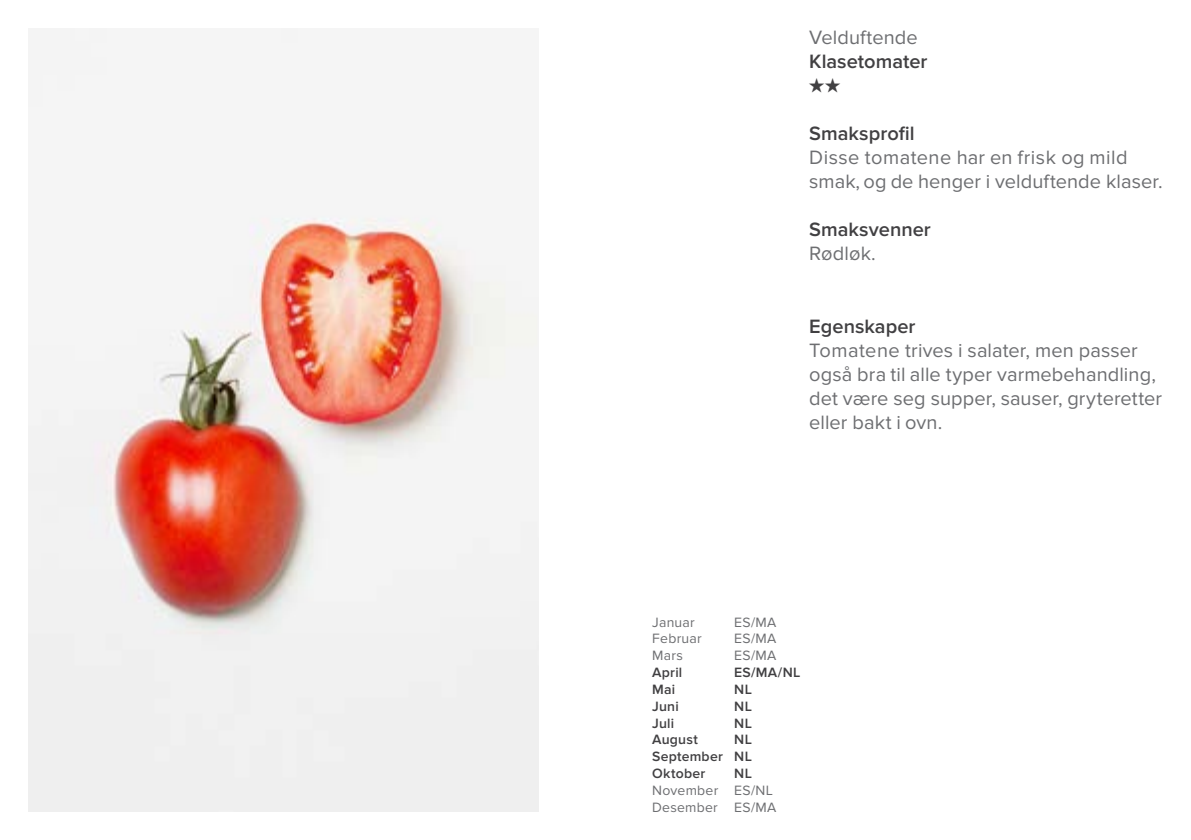
<style>
.page{position:relative;width:1191px;height:840px;background:#fff}
.page>*{position:absolute;margin:0;border:0;box-sizing:border-box;transform-origin:0 0}
.t1{font:20px/24px "Proxima Nova";letter-spacing:.005em;color:#6d6e71}
.t2{font:600 20px/24px "Proxima Nova";color:#414042}
.t3{font:14px/16.8px "Proxima Nova";letter-spacing:.02em;color:#6d6e71}
.t4{font:600 14px/16.8px "Proxima Nova";letter-spacing:.015em;color:#414042;text-align:justify}
.s1{font-weight:400;color:#6d6e71}
.s2{font-weight:600;color:#414042}
</style>
<div class="page">
<img style="left:28px;top:28px;width:511px;height:783px">
<p class="t2" style="left:809px;top:26px;width:120px"><span class="s1">Velduftende<br></span>Klasetomater</p>
<p class="t2" style="left:809px;top:74px;width:33px">★★</p>
<p class="t1" style="left:809px;top:122px;width:355px"><span class="s2">Smaksprofil<br></span>Disse tomatene har en frisk og mild smak, og de henger i velduftende klaser.</p>
<p class="t2" style="left:809px;top:218px;width:123px">Smaksvenner<br><span class="s1">Rødløk.</span></p>
<p class="t1" style="left:809px;top:314px;width:354px"><span class="s2">Egenskaper<br></span>Tomatene trives i salater, men passer også bra til alle typer varmebehandling, det være seg supper, sauser, gryteretter eller bakt i ovn.</p>
<p class="t3" style="left:652px;top:613px;width:44px">Januar</p>
<p class="t3" style="left:734px;top:613px;width:44px">ES/MA</p>
<p class="t3" style="left:652px;top:630px;width:51px">Februar</p>
<p class="t3" style="left:734px;top:630px;width:44px">ES/MA</p>
<p class="t3" style="left:652px;top:647px;width:32px">Mars</p>
<p class="t3" style="left:734px;top:647px;width:44px">ES/MA</p>
<p class="t4" style="left:652px;top:664px;width:32px">April</p>
<p class="t4" style="left:734px;top:664px;width:68px">ES/MA/NL</p>
<p class="t4" style="left:652px;top:680px;width:25px">Mai</p>
<p class="t4" style="left:734px;top:680px;width:19px">NL</p>
<p class="t4" style="left:652px;top:697px;width:28px">Juni</p>
<p class="t4" style="left:734px;top:697px;width:19px">NL</p>
<p class="t4" style="left:652px;top:714px;width:24px">Juli</p>
<p class="t4" style="left:734px;top:714px;width:19px">NL</p>
<p class="t4" style="left:652px;top:731px;width:47px">August</p>
<p class="t4" style="left:652px;top:731px;width:101px;text-indent:82px">NL September NL Oktober</p>
<p class="t3" style="left:652px;top:764px;width:126px;text-indent:82px"><span class="s2">NL<br></span>November ES/NL<br>Desember ES/MA</p>
</div>
